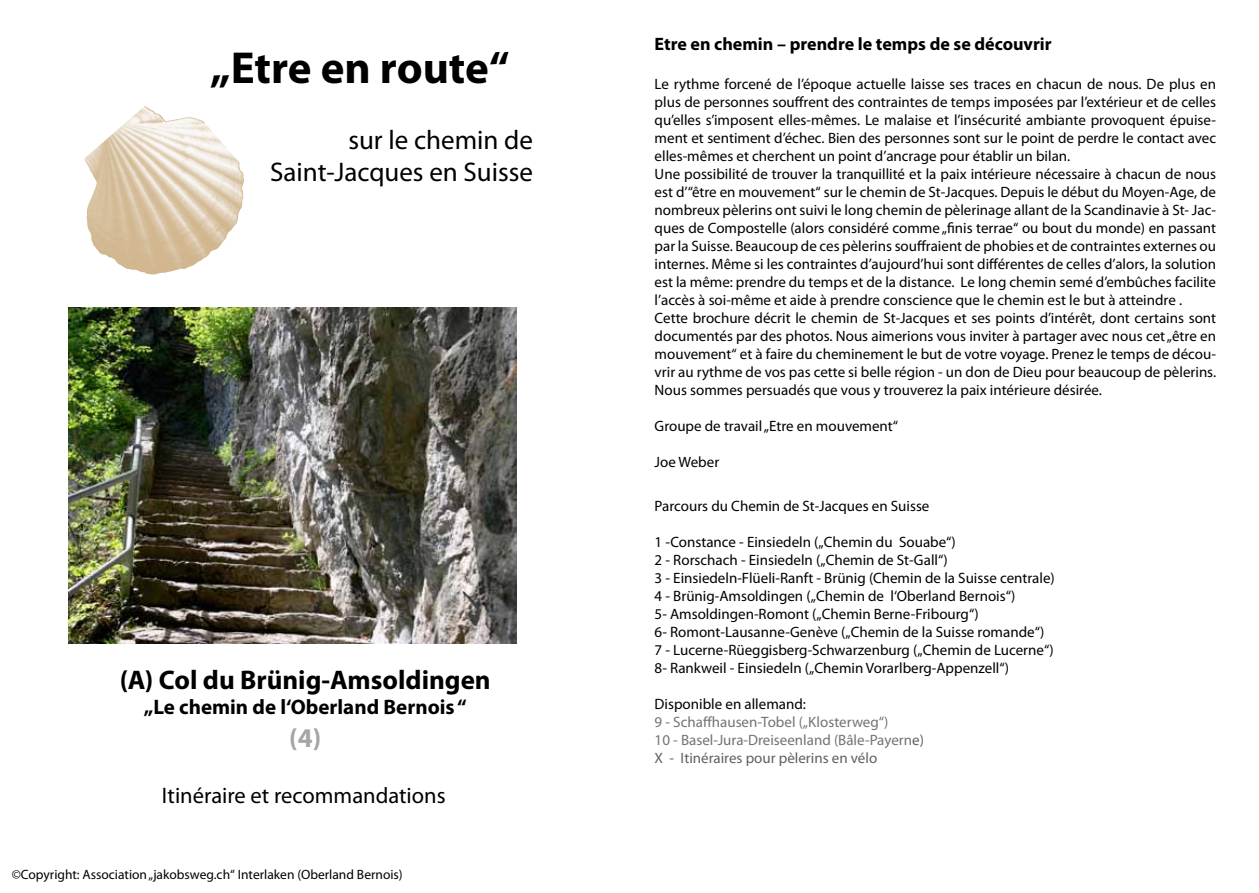
<style>
.page{position:relative;width:1259px;height:893px;background:#fff}
.page>*{position:absolute;margin:0;border:0;box-sizing:border-box;transform-origin:0 0}
.Fliesstext{font:700 45px "Myriad Pro";color:#000}
.Fliesstext-2{font:27px/32.4px "Myriad Pro";color:#000;text-align:right}
.Balkentitel{font:700 27px "Myriad Pro";color:#000}
.Balkentitel-2{font:700 27px "Myriad Pro";color:#a4a5a7}
.t1{font:22.5px "Myriad Pro";color:#000}
.Balkentitel-3{font:700 21px "Myriad Pro";color:#000}
.Fliesstext_kursiv{font:700 18px "Myriad Pro";color:#000}
.Fliesstext_kursiv-2{font:15px/18px "Myriad Pro";color:#000;text-align:justify}
.Balkentitel-4{font:15px/18px "Myriad Pro";color:#000}
.t2{font:15px/18px "Myriad Pro";color:#727375}
.Balkentitel-5{font:13.5px "Myriad Pro";color:#000}
.s1{color:#5f6062}
</style>
<div class="page">
<img style="left:84px;top:159px;width:160px;height:115px">
<img style="left:68px;top:307px;width:449px;height:337px">
<p class="Fliesstext" style="left:210px;top:38px;width:301px">„Etre en route“</p>
<p class="Fliesstext-2" style="left:270px;top:123px;width:264px">sur le chemin de<br>Saint-Jacques en Suisse</p>
<p class="Balkentitel" style="left:120px;top:662px;width:372px">(A) Col du Brünig-Amsoldingen</p>
<p class="Balkentitel-3" style="left:144px;top:693px;width:325px">„Le chemin de l‘Oberland Bernois “</p>
<p class="Balkentitel-2" style="left:289px;top:720px;width:33px">(4)</p>
<p class="t1" style="left:162px;top:781px;width:285px">Itinéraire et recommandations</p>
<p class="Balkentitel-5" style="left:12px;top:866px;width:393px">©Copyright: Association „jakobsweg.ch“ Interlaken (Oberland Bernois)</p>
<p class="Fliesstext_kursiv" style="left:654px;top:32px;width:398px">Etre en chemin – prendre le temps de se découvrir</p>
<p class="Fliesstext_kursiv-2" style="left:654px;top:75px;width:563px">Le rythme forcené de l’époque actuelle laisse ses traces en chacun de nous. De plus en plus de personnes souffrent des contraintes de temps imposées par l’extérieur et de celles qu’elles s’imposent elles-mêmes. Le malaise et l’insécurité ambiante provoquent épuise&shy;ment et sentiment d’échec. Bien des personnes sont sur le point de perdre le contact avec elles-mêmes et cherchent un point d’ancrage pour établir un bilan.</p>
<p class="Fliesstext_kursiv-2" style="left:654px;top:165px;width:563px">Une possibilité de trouver la tranquillité et la paix intérieure nécessaire à chacun de nous est d’“être en mouvement“ sur le chemin de St-Jacques. Depuis le début du Moyen-Age, de nombreux pèlerins ont suivi le long chemin de pèlerinage allant de la Scandinavie à St- Jac&shy;ques de Compostelle (alors considéré comme „finis terrae“ ou bout du monde) en passant par la Suisse. Beaucoup de ces pèlerins souffraient de phobies et de contraintes externes ou internes. Même si les contraintes d’aujourd’hui sont différentes de celles d’alors, la solution est la même: prendre du temps et de la distance. Le long chemin semé d’embûches facilite l’accès à soi-même et aide à prendre conscience que le chemin est le but à atteindre .</p>
<p class="Fliesstext_kursiv-2" style="left:654px;top:309px;width:563px">Cette brochure décrit le chemin de St-Jacques et ses points d’intérêt, dont certains sont documentés par des photos. Nous aimerions vous inviter à partager avec nous cet „être en mouvement“ et à faire du cheminement le but de votre voyage. Prenez le temps de décou&shy;vrir au rythme de vos pas cette si belle région - un don de Dieu pour beaucoup de pèlerins.<br>Nous sommes persuadés que vous y trouverez la paix intérieure désirée.</p>
<p class="Fliesstext_kursiv-2" style="left:654px;top:417px;width:245px">Groupe de travail „Etre en mouvement“</p>
<p class="Fliesstext_kursiv-2" style="left:654px;top:453px;width:66px">Joe Weber</p>
<p class="Balkentitel-4" style="left:654px;top:496px;width:276px">Parcours du Chemin de St-Jacques en Suisse</p>
<p class="Balkentitel-4" style="left:654px;top:532px;width:402px">1 -Constance - Einsiedeln („Chemin du Souabe“)<br>2 - Rorschach - Einsiedeln („Chemin de St-Gall“)<br>3 - Einsiedeln-Flüeli-Ranft - Brünig (Chemin de la Suisse centrale)<br>4 - Brünig-Amsoldingen („Chemin de l‘Oberland Bernois“)<br>5- Amsoldingen-Romont („Chemin Berne-Fribourg“)<br>6- Romont-Lausanne-Genève („Chemin de la Suisse romande“)<br>7 - Lucerne-Rüeggisberg-Schwarzenburg („Chemin de Lucerne“)<br>8- Rankweil - Einsiedeln („Chemin Vorarlberg-Appenzell“)</p>
<p class="Fliesstext_kursiv-2" style="left:654px;top:694px;width:153px">Disponible en allemand:</p>
<p class="t2" style="left:654px;top:712px;width:271px">9 - Schaffhausen-Tobel („Klosterweg“)<br>10 - Basel-Jura-Dreiseenland (Bâle-Payern<span class="s1">e)<br>X - Itinéraires pour pèlerins en vélo</span></p>
</div>
